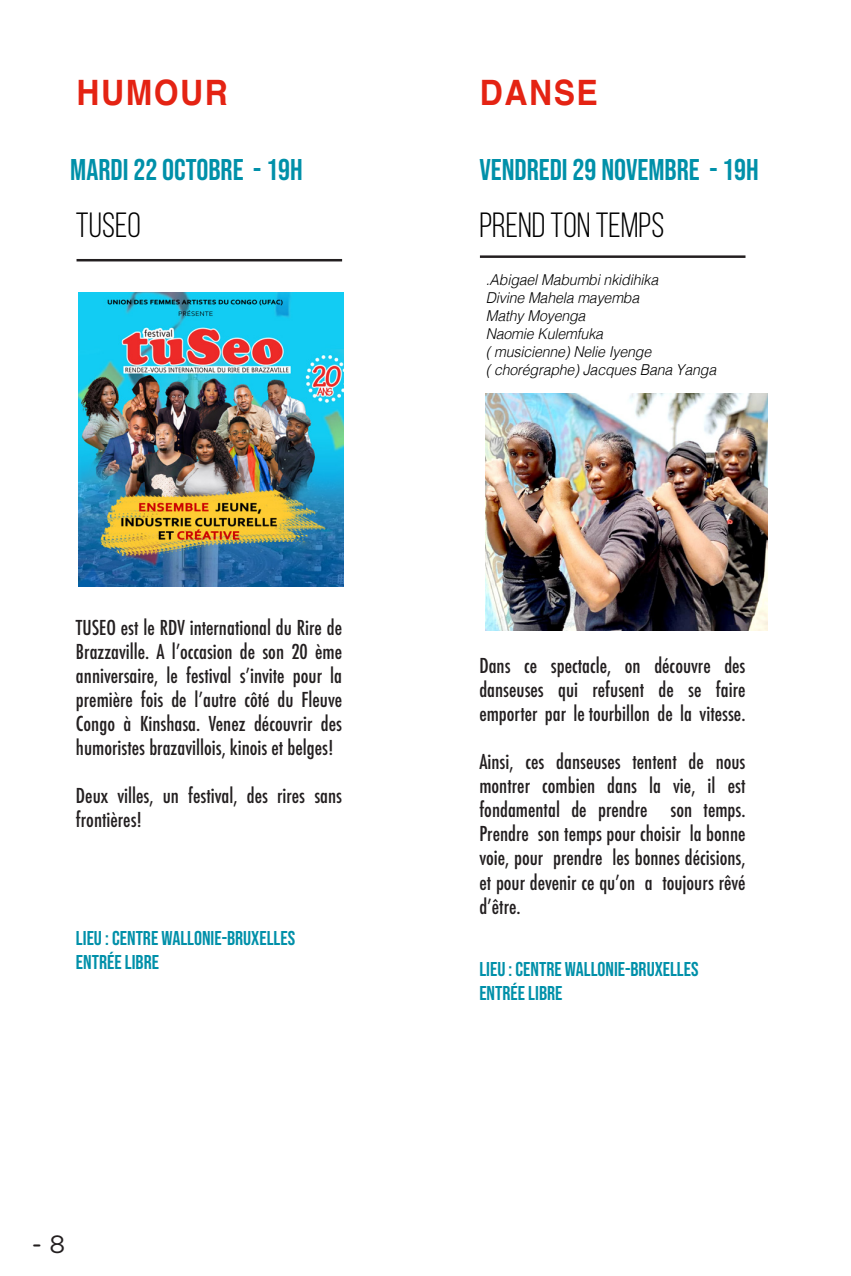
<style>
.page{position:relative;width:851px;height:1276px;background:#fff}
.page>*{position:absolute;margin:0;border:0;box-sizing:border-box;transform-origin:0 0}
.t1{font:35px "Bebas Neue";color:#000}
.t2{font:700 35px "Helvetica";letter-spacing:.05em;color:#e42313;scale:.91 1}
.t3{font:30px "Bebas Neue";color:#0090a9}
.t4{font:25px "Gotham Rounded";color:#231f20}
.t5{font:500 condensed 20px/24px "Futura";color:#231f20;text-align:justify}
.t6{font:20px "Bebas Neue";color:#0090a9}
.t7{font:italic 300 15px "Helvetica";letter-spacing:-.01em;color:#000;scale:.94 1}
</style>
<div class="page">
<hr style="left:76px;top:259px;width:266px;height:2px;background:#231f20">
<img style="left:78px;top:293px;width:265px;height:294px">
<hr style="left:480px;top:255px;width:265px;height:3px;background:#231f20">
<img style="left:485px;top:393px;width:282px;height:238px">
<p class="t2" style="left:76px;top:71px;width:168px">HUMOUR</p>
<p class="t3" style="left:70px;top:153px;width:234px">MARDI 22 OCTOBRE - 19H</p>
<p class="t1" style="left:76px;top:206px;width:66px">TUSEO</p>
<p class="t5" style="left:76px;top:615px;width:267px">TUSEO est le RDV international du Rire de Brazzaville. A l’occasion de son 20 ème anniversaire, le festival s’invite pour la première fois de l’autre côté du Fleuve Congo à Kinshasa. Venez découvrir des humoristes brazavillois, kinois et belges!</p>
<p class="t5" style="left:76px;top:783px;width:267px">Deux villes, un festival, des rires sans frontières!</p>
<p class="t6" style="left:76px;top:927px;width:221px">LIEU : CENTRE WALLONIE-BRUXELLES</p>
<p class="t6" style="left:76px;top:951px;width:84px">ENTRÉE LIBRE</p>
<p class="t4" style="left:32px;top:1227px;width:35px">- 8</p>
<p class="t2" style="left:480px;top:71px;width:131px">DANSE</p>
<p class="t3" style="left:479px;top:153px;width:281px">VENDREDI 29 NOVEMBRE - 19H</p>
<p class="t1" style="left:479px;top:206px;width:186px">PREND TON TEMPS</p>
<p class="t7" style="left:485px;top:267px;width:185px">.Abigael Mabumbi nkidihika</p>
<p class="t7" style="left:485px;top:285px;width:165px">Divine Mahela mayemba</p>
<p class="t7" style="left:485px;top:303px;width:107px">Mathy Moyenga</p>
<p class="t7" style="left:485px;top:321px;width:126px">Naomie Kulemfuka</p>
<p class="t7" style="left:485px;top:339px;width:177px">( musicienne) Nelie Iyenge</p>
<p class="t7" style="left:485px;top:357px;width:247px">( chorégraphe) Jacques Bana Yanga</p>
<p class="t5" style="left:479px;top:654px;width:267px">Dans ce spectacle, on découvre des danseuses qui refusent de se faire emporter par le tourbillon de la vitesse.</p>
<p class="t5" style="left:479px;top:750px;width:267px">Ainsi, ces danseuses tentent de nous montrer combien dans la vie, il est fondamental de prendre son temps.<br>Prendre son temps pour choisir la bonne voie, pour prendre les bonnes décisions, et pour devenir ce qu’on a toujours rêvé d’être.</p>
<p class="t6" style="left:479px;top:958px;width:221px">LIEU : CENTRE WALLONIE-BRUXELLES</p>
<p class="t6" style="left:479px;top:982px;width:84px">ENTRÉE LIBRE</p>
</div>
